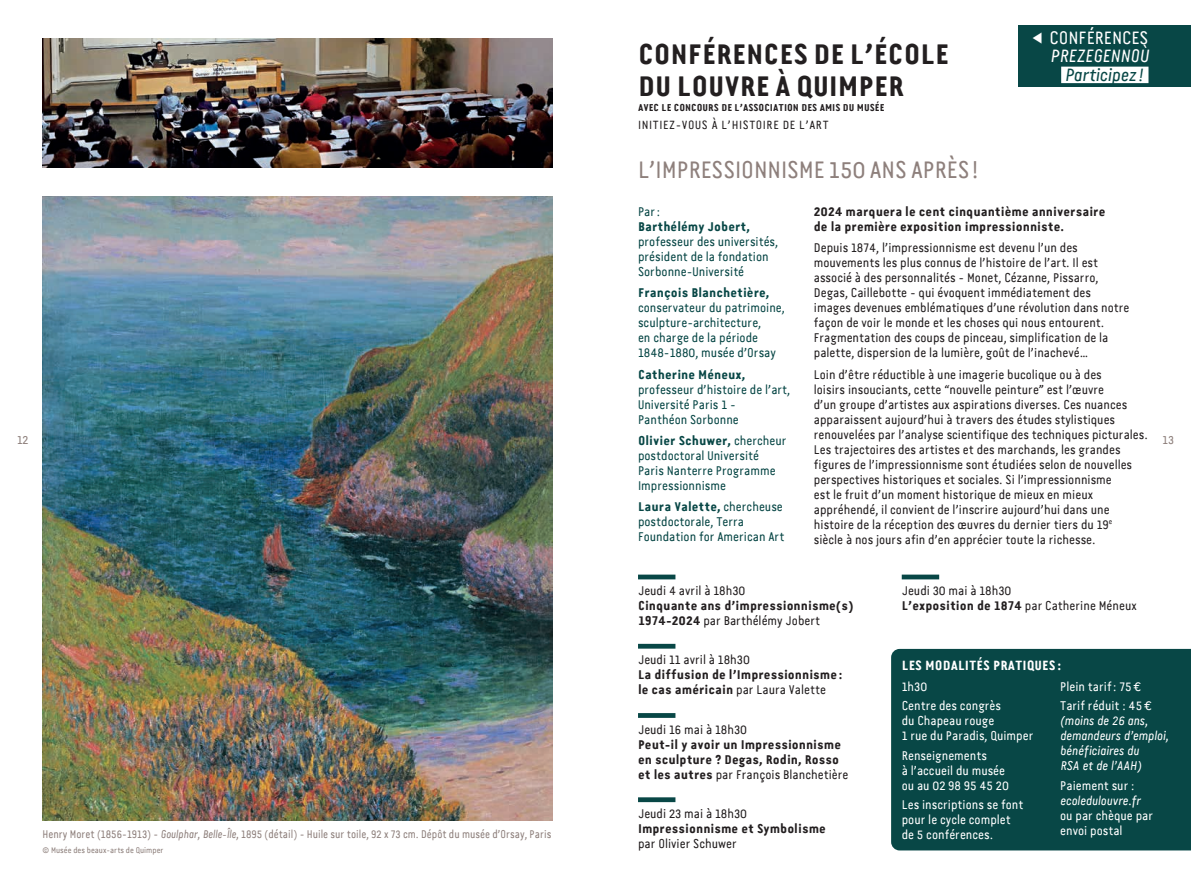
<style>
.page{position:relative;width:1191px;height:893px;background:#fff}
.page>*{position:absolute;margin:0;border:0;box-sizing:border-box;transform-origin:0 0}
.t1{font:700 28.5px/31.5px "Van Condensed LF";letter-spacing:-.005em;color:#231f20}
.t2{font:24px "Van Condensed LF";letter-spacing:-.005em;color:#8e807c}
.t3{font:18px "Van Condensed LF";letter-spacing:-.005em;color:#fff}
.t4{font:italic 18px "Van Condensed LF";letter-spacing:-.005em;color:#fff}
.t5{font:italic 18px "Van Condensed LF";letter-spacing:-.005em;color:#084746}
.t6{font:700 13.5px "Van Condensed LF";color:#fff}
.t7{font:12.75px/15px "Van Condensed LF";color:#231f20}
.t8{font:12.75px/15px "Van Condensed LF";color:#084746}
.t9{font:700 12.75px/15px "Van Condensed LF";color:#231f20}
.t10{font:12.75px/15px "Van Condensed LF";color:#fff}
.t11{font:italic 12.75px/15px "Van Condensed LF";color:#fff}
.t12{font:700 12.75px "Van Condensed LF";color:#084746}
.t13{font:12px "Van Condensed LF";letter-spacing:.05em;color:#231f20}
.t14{font:12px "Van Condensed LF";color:#8e807c}
.t15{font:11.25px "Van Condensed LF";color:#8e807c;scale:.93 1}
.t16{font:700 10.05px "Van Condensed LF";color:#231f20}
.t17{font:8.25px "Van Condensed LF";color:#8e807c}
.s1{font-weight:700}
.s2{font-style:italic}
.s3{font-weight:400}
</style>
<div class="page">
<img style="left:43px;top:38px;width:510px;height:129px">
<hr style="left:638px;top:575px;width:37px;height:4px;background:#084746">
<div style="left:638px;top:644px;width:37px;height:5px;background:#084746"></div>
<div style="left:638px;top:713px;width:37px;height:5px;background:#084746"></div>
<div style="left:638px;top:797px;width:37px;height:5px;background:#084746"></div>
<hr style="left:901px;top:575px;width:38px;height:4px;background:#084746">
<div style="left:1018px;top:25px;width:173px;height:62px;background:#084746"></div>
<div style="left:1061px;top:67px;width:87px;height:16px;background:#fff"></div>
<img style="left:43px;top:197px;width:510px;height:624px">
<div style="left:891px;top:649px;width:300px;height:201px;background:#084746"></div>
<h3 class="t3" style="left:1049px;top:27px;width:100px">CONFÉRENCES</h3>
<h3 class="t4" style="left:1050px;top:45px;width:100px">PREZEGENNOÙ</h3>
<h3 class="t5" style="left:1064px;top:63px;width:80px">Participez !</h3>
<h1 class="t1" style="left:638px;top:39px;width:313px">CONFÉRENCES DE L’ÉCOLE<br>DU LOUVRE À QUIMPER</h1>
<p class="t16" style="left:638px;top:101px;width:248px">AVEC LE CONCOURS DE L’ASSOCIATION DES AMIS DU MUSÉE</p>
<p class="t13" style="left:638px;top:117px;width:192px">INITIEZ-VOUS À L’HISTOIRE DE L’ART</p>
<h2 class="t2" style="left:638px;top:155px;width:342px">L’IMPRESSIONNISME 150 ANS APRÈS!</h2>
<p class="t9" style="left:814px;top:204px;width:293px">2024 marquera le cent cinquantième anniversaire de la première exposition impressionniste.</p>
<p class="t7" style="left:814px;top:240px;width:317px">Depuis 1874, l’impressionnisme est devenu l’un des mouvements les plus connus de l’histoire de l’art. Il est associé à des personnalités - Monet, Cézanne, Pissarro, Degas, Caillebotte - qui évoquent immédiatement des images devenues emblématiques d’une révolution dans notre façon de voir le monde et les choses qui nous entourent.<br>Fragmentation des coups de pinceau, simplification de la palette, dispersion de la lumière, goût de l’inachevé…</p>
<p class="t7" style="left:814px;top:367px;width:335px">Loin d’être réductible à une imagerie bucolique ou à des<br>loisirs insouciants, cette “nouvelle peinture” est l’œuvre<br>d’un groupe d’artistes aux aspirations diverses. Ces nuances apparaissent aujourd’hui à travers des études stylistiques renouvelées par l’analyse scientifique des techniques picturales.<br>Les trajectoires des artistes et des marchands, les grandes figures de l’impressionnisme sont étudiées selon de nouvelles perspectives historiques et sociales. Si l’impressionnisme<br>est le fruit d’un moment historique de mieux en mieux appréhendé, il convient de l’inscrire aujourd’hui dans une histoire de la réception des œuvres du dernier tiers du 19<sup>e<br></sup>siècle à nos jours afin d’en apprécier toute la richesse.</p>
<p class="t8" style="left:638px;top:204px;width:24px">Par:</p>
<p class="t12" style="left:638px;top:218px;width:114px">Barthélémy Jobert,</p>
<p class="t8" style="left:638px;top:234px;width:142px">professeur des universités, président de la fondation<br>Sorbonne-Université</p>
<p class="t12" style="left:638px;top:285px;width:133px">François Blanchetière,</p>
<p class="t8" style="left:638px;top:300px;width:148px">conservateur du patrimoine, sculpture-architecture,<br>en charge de la période<br>1848-1880, musée d’Orsay</p>
<p class="t12" style="left:638px;top:366px;width:109px">Catherine Méneux,</p>
<p class="t8" style="left:638px;top:382px;width:154px">professeur d’histoire de l’art,<br>Université Paris 1 -<br>Panthéon Sorbonne</p>
<p class="t8" style="left:638px;top:433px;width:150px"><span class="s1">Olivier Schuwer,</span> chercheur postdoctoral Université<br>Paris Nanterre Programme<br>Impressionnisme</p>
<p class="t8" style="left:638px;top:499px;width:148px"><span class="s1">Laura Valette,</span> chercheuse postdoctorale, Terra<br>Foundation for American Art</p>
<p class="t14" style="left:17px;top:432px;width:13px">12</p>
<p class="t14" style="left:1162px;top:432px;width:13px">13</p>
<p class="t15" style="left:43px;top:827px;width:548px">Henry Moret (1856-1913) - <span class="s2">Goulphar, Belle-Île,</span> 1895 (détail) - Huile sur toile, 92 x 73 cm. Dépôt du musée d’Orsay, Paris</p>
<p class="t17" style="left:43px;top:845px;width:123px">© Musée des beaux-arts de Quimper</p>
<p class="t7" style="left:638px;top:583px;width:109px">Jeudi 4 avril à 18h30</p>
<p class="t9" style="left:638px;top:598px;width:217px">Cinquante ans d’impressionnisme(s)<br>1974-2024 <span class="s3">par Barthélémy Jobert</span></p>
<p class="t7" style="left:638px;top:652px;width:113px">Jeudi 11 avril à 18h30</p>
<p class="t9" style="left:638px;top:668px;width:206px">La diffusion de l’Impressionnisme: le cas américain <span class="s3">par Laura Valette</span></p>
<p class="t7" style="left:638px;top:722px;width:111px">Jeudi 16 mai à 18h30</p>
<p class="t9" style="left:638px;top:737px;width:212px">Peut-il y avoir un Impressionnisme en sculpture ? Degas, Rodin, Rosso et les autres <span class="s3">par François Blanchetière</span></p>
<p class="t7" style="left:638px;top:806px;width:110px">Jeudi 23 mai à 18h30</p>
<p class="t9" style="left:638px;top:821px;width:189px">Impressionnisme et Symbolisme</p>
<p class="t7" style="left:638px;top:836px;width:100px">par Olivier Schuwer</p>
<p class="t7" style="left:901px;top:583px;width:236px">Jeudi 30 mai à 18h30<br><span class="s1">L’exposition de 1874</span> par Catherine Méneux</p>
<p class="t6" style="left:901px;top:657px;width:161px">LES MODALITÉS PRATIQUES:</p>
<p class="t10" style="left:901px;top:677px;width:101px;line-height:19.2px">1h30<br>Centre des congrès</p>
<p class="t10" style="left:901px;top:713px;width:133px">du Chapeau rouge<br>1 rue du Paradis, Quimper</p>
<p class="t10" style="left:901px;top:748px;width:109px">Renseignements<br>à l’accueil du musée ou au 02 98 95 45 20</p>
<p class="t10" style="left:901px;top:797px;width:123px">Les inscriptions se font pour le cycle complet de 5 conférences.</p>
<p class="t10" style="left:1060px;top:677px;width:93px;line-height:19.2px">Plein tarif: 75€<br>Tarif réduit : 45€</p>
<p class="t11" style="left:1060px;top:713px;width:110px">(moins de 26 ans, demandeurs d’emploi, bénéficiaires du<br>RSA et de l’AAH)</p>
<p class="t10" style="left:1060px;top:778px;width:76px">Paiement sur :</p>
<p class="t11" style="left:1060px;top:793px;width:82px">ecoledulouvre.fr</p>
<p class="t10" style="left:1060px;top:808px;width:94px">ou par chèque par envoi postal</p>
</div>
